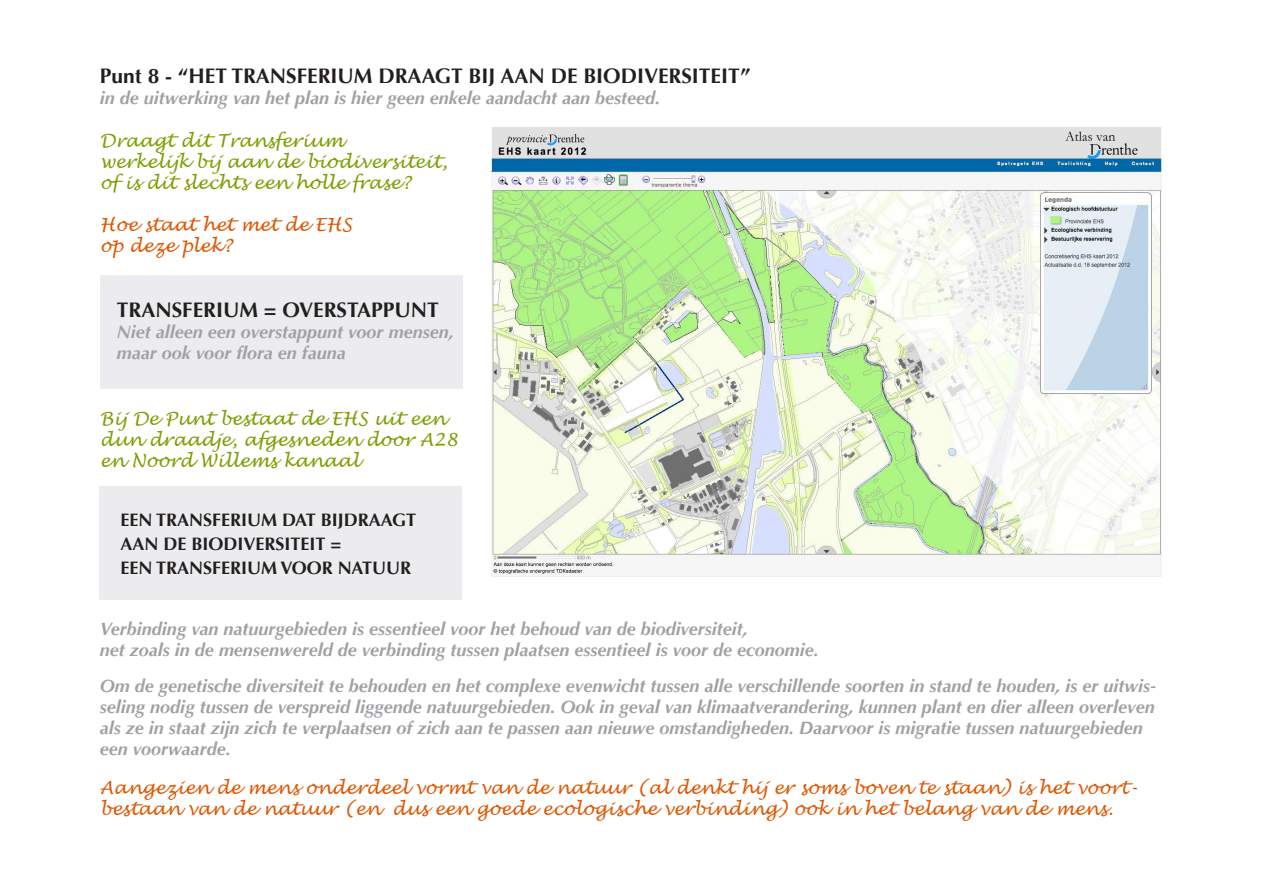
<style>
.page{position:relative;width:1263px;height:893px;background:#fff}
.page>*{position:absolute;margin:0;border:0;box-sizing:border-box;transform-origin:0 0}
.t1{font:700 21px "Optima";color:#231f20}
.t2{font:italic 700 18px/21px "Optima";color:#a0a1a5}
.t3{font:italic 18px/21px "Lucida Handwriting";color:#df5600}
.t4{font:italic 18px/21px "Lucida Handwriting";color:#7b9f00}
.t5{font:700 18px/24px "Optima";color:#231f20}
</style>
<div class="page">
<div style="left:100px;top:275px;width:362px;height:113px;background:#ececee"></div>
<img style="left:492px;top:128px;width:670px;height:449px">
<div style="left:99px;top:486px;width:363px;height:114px;background:#ececee"></div>
<p class="t1" style="left:100px;top:64px;width:652px">Punt 8 - “HET TRANSFERIUM DRAAGT BIJ AAN DE BIODIVERSITEIT”</p>
<p class="t2" style="left:100px;top:88px;width:562px">in de uitwerking van het plan is hier geen enkele aandacht aan besteed.</p>
<p class="t4" style="left:100px;top:131px;width:349px">Draagt dit Transferium<br>werkelijk bij aan de biodiversiteit, of is dit slechts een holle frase?</p>
<p class="t3" style="left:100px;top:215px;width:253px">Hoe staat het met de EHS op deze plek?</p>
<p class="t1" style="left:117px;top:298px;width:323px">TRANSFERIUM = OVERSTAPPUNT</p>
<p class="t2" style="left:117px;top:322px;width:338px">Niet alleen een overstappunt voor mensen, maar ook voor flora en fauna</p>
<p class="t4" style="left:100px;top:408px;width:359px">Bij De Punt bestaat de EHS uit een dun draadje, afgesneden door A28 en Noord Willems kanaal</p>
<p class="t5" style="left:120px;top:508px;width:297px">EEN TRANSFERIUM DAT BIJDRAAGT<br>AAN DE BIODIVERSITEIT =<br>EEN TRANSFERIUM VOOR NATUUR</p>
<p class="t2" style="left:100px;top:618px;width:720px">Verbinding van natuurgebieden is essentieel voor het behoud van de biodiversiteit,<br>net zoals in de mensenwereld de verbinding tussen plaatsen essentieel is voor de economie.</p>
<p class="t2" style="left:100px;top:675px;width:1058px">Om de genetische diversiteit te behouden en het complexe evenwicht tussen alle verschillende soorten in stand te houden, is er uitwis&shy;seling nodig tussen de verspreid liggende natuurgebieden. Ook in geval van klimaatverandering, kunnen plant en dier alleen overleven als ze in staat zijn zich te verplaatsen of zich aan te passen aan nieuwe omstandigheden. Daarvoor is migratie tussen natuurgebieden een voorwaarde.</p>
<p class="t3" style="left:100px;top:777px;width:1039px">Aangezien de mens onderdeel vormt van de natuur (al denkt hij er soms boven te staan) is het voort&shy;bestaan van de natuur (en dus een goede ecologische verbinding) ook in het belang van de mens.</p>
</div>
